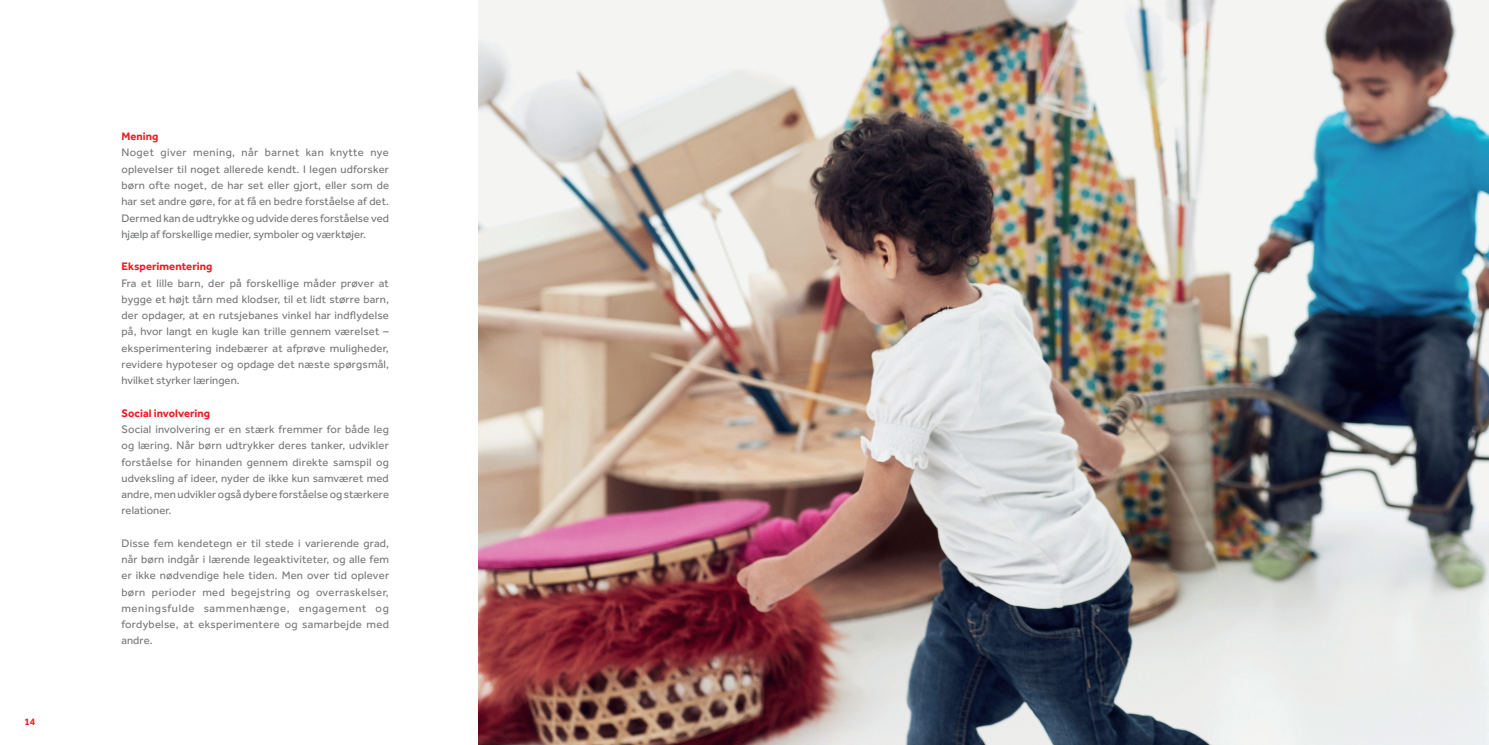
<style>
.page{position:relative;width:1489px;height:745px;background:#fff}
.page>*{position:absolute;margin:0;border:0;box-sizing:border-box;transform-origin:0 0}
.t1{font:11.25px/16.2px "Effra";letter-spacing:.005em;color:#767779;text-align:justify}
.t2{font:700 11.25px "Effra";letter-spacing:.005em;color:#ee1d23}
.t3{font:700 10px "Effra";color:#ee1d23}
</style>
<div class="page">
<img style="left:478px;top:0;width:1010px;height:744px">
<p class="t3" style="left:25px;top:715px;width:12px">14</p>
<p class="t2" style="left:121px;top:129px;width:39px">Mening</p>
<p class="t1" style="left:121px;top:144px;width:269px">Noget giver mening, når barnet kan knytte nye oplevelser til noget allerede kendt. I legen udforsker børn ofte noget, de har set eller gjort, eller som de har set andre gøre, for at få en bedre forståelse af det.<br>Dermed kan de udtrykke og udvide deres forståelse ved hjælp af forskellige medier, symboler og værktøjer.</p>
<p class="t2" style="left:121px;top:259px;width:93px">Eksperimentering</p>
<p class="t1" style="left:121px;top:274px;width:269px">Fra et lille barn, der på forskellige måder prøver at bygge et højt tårn med klodser, til et lidt større barn, der opdager, at en rutsjebanes vinkel har indflydelse på, hvor langt en kugle kan trille gennem værelset – eksperimentering indebærer at afprøve muligheder, revidere hypoteser og opdage det næste spørgsmål, hvilket styrker læringen.</p>
<p class="t2" style="left:121px;top:406px;width:90px">Social involvering</p>
<p class="t1" style="left:121px;top:420px;width:269px">Social involvering er en stærk fremmer for både leg og læring. Når børn udtrykker deres tanker, udvikler forståelse for hinanden gennem direkte samspil og udveksling af ideer, nyder de ikke kun samværet med andre, men udvikler også dybere forståelse og stærkere relationer.</p>
<p class="t1" style="left:121px;top:534px;width:269px">Disse fem kendetegn er til stede i varierende grad, når børn indgår i lærende legeaktiviteter, og alle fem er ikke nødvendige hele tiden. Men over tid oplever børn perioder med begejstring og overraskelser, meningsfulde sammenhænge, engagement og fordybelse, at eksperimentere og samarbejde med andre.</p>
</div>
